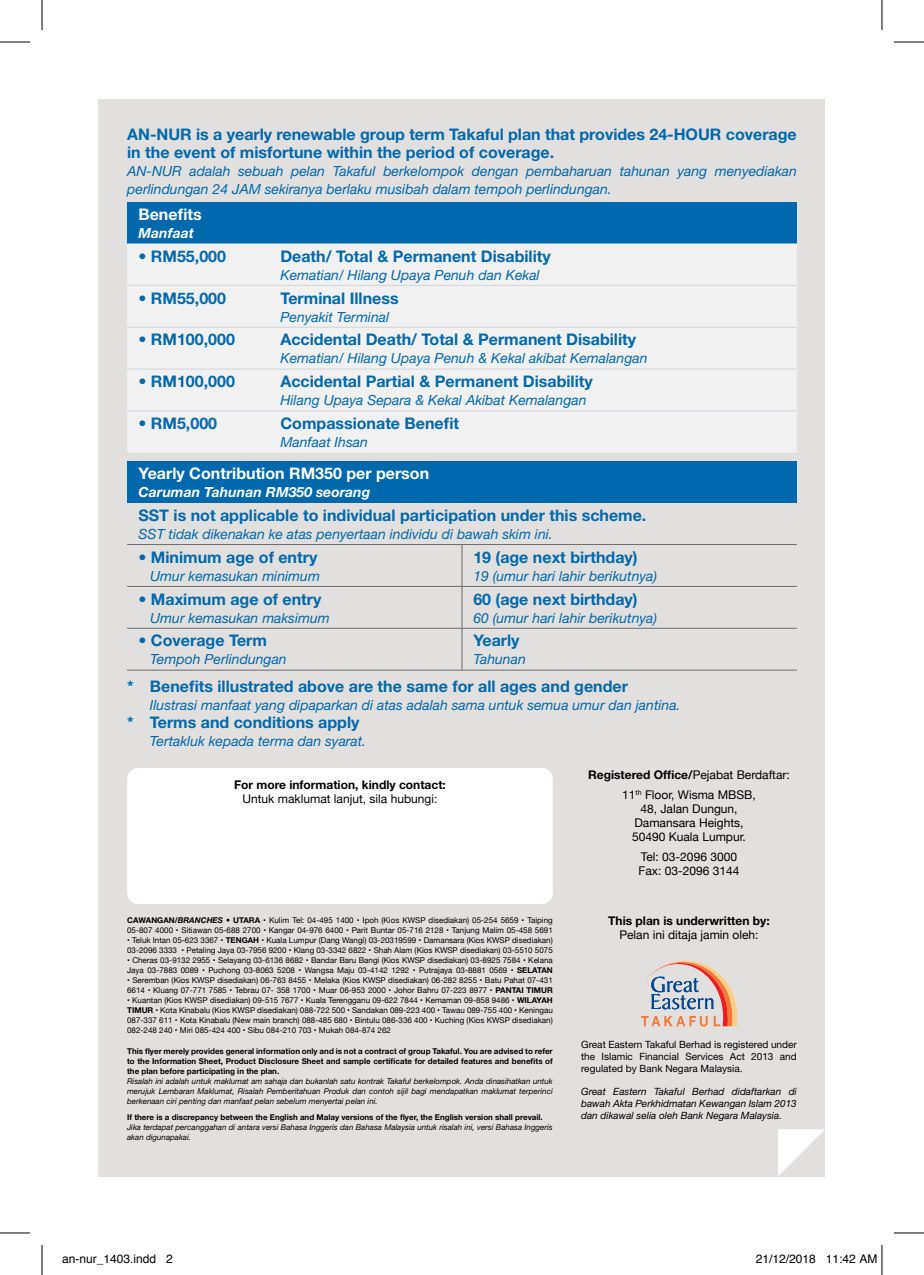
<style>
.page{position:relative;width:924px;height:1275px;background:#fff}
.page>*{position:absolute;margin:0;border:0;box-sizing:border-box;transform-origin:0 0}
.t1{font:700 16px/18px "Helvetica Neue";color:#0068ac}
.t2{font:700 16px "Helvetica Neue";color:#fff}
.t3{font:italic 14px/18px "Helvetica Neue";color:#0068ac}
.t4{font:italic 700 14px "Helvetica Neue";color:#fff}
.t5{font:12px/14px "Helvetica Neue";color:#000;text-align:center}
.t6{font:700 12px "Helvetica Neue";color:#000}
.t7{font:12px "Helvetica";color:#000}
.t8{font:italic 10px/12px "Helvetica Neue";color:#000;text-align:justify}
.t9{font:10px/12px "Helvetica Neue";color:#000;text-align:justify}
.t10{font:8px/10px "Helvetica Neue";color:#000}
.t11{font:italic 8px/10px "Helvetica Neue";color:#000;text-align:justify}
.t12{font:700 8px/10px "Helvetica Neue";color:#000;text-align:justify}
.s1{font-weight:700}
.s2{font-weight:700;font-style:italic}
</style>
<div class="page">
<div style="left:99px;top:99px;width:725px;height:1077px;background:#e2e0df"></div>
<svg style="left:778px;top:1129px;width:46px;height:47px"></svg>
<div style="left:127px;top:768px;width:425px;height:136px;background:#fff;border-radius:11px"></div>
<div style="left:127px;top:202px;width:669px;height:41px;background:#0068ac"></div>
<div style="left:127px;top:243px;width:669px;height:210px;background:#f1f1f2"></div>
<hr style="left:127px;top:285px;width:142px;height:1px;background:#d1d3d4">
<hr style="left:269px;top:285px;width:527px;height:1px;background:#d1d3d4">
<hr style="left:127px;top:327px;width:142px;height:1px;background:#d1d3d4">
<hr style="left:269px;top:327px;width:527px;height:1px;background:#d1d3d4">
<hr style="left:127px;top:368px;width:142px;height:1px;background:#d1d3d4">
<hr style="left:269px;top:368px;width:527px;height:1px;background:#d1d3d4">
<hr style="left:127px;top:410px;width:142px;height:1px;background:#d1d3d4">
<hr style="left:269px;top:410px;width:527px;height:1px;background:#d1d3d4">
<div style="left:127px;top:461px;width:669px;height:42px;background:#0068ac"></div>
<hr style="left:127px;top:544px;width:335px;height:1px;background:#6d6e71">
<hr style="left:462px;top:544px;width:334px;height:1px;background:#6d6e71">
<hr style="left:461px;top:545px;width:1px;height:41px;background:#6d6e71">
<hr style="left:127px;top:586px;width:335px;height:1px;background:#6d6e71">
<hr style="left:462px;top:586px;width:334px;height:1px;background:#6d6e71">
<hr style="left:461px;top:587px;width:1px;height:41px;background:#6d6e71">
<hr style="left:127px;top:628px;width:335px;height:1px;background:#6d6e71">
<hr style="left:462px;top:628px;width:334px;height:1px;background:#6d6e71">
<hr style="left:461px;top:629px;width:1px;height:40px;background:#6d6e71">
<hr style="left:127px;top:669px;width:335px;height:1px;background:#6d6e71">
<hr style="left:462px;top:669px;width:334px;height:1px;background:#6d6e71">
<svg style="left:641px;top:960px;width:96px;height:66px"></svg>
<hr style="left:0;top:42px;width:30px;height:1px;background:#000">
<hr style="left:893px;top:42px;width:30px;height:1px;background:#000">
<hr style="left:0;top:1232px;width:30px;height:1px;background:#000">
<hr style="left:893px;top:1232px;width:30px;height:1px;background:#000">
<hr style="left:42px;top:0;width:1px;height:30px;background:#000">
<hr style="left:42px;top:1245px;width:1px;height:30px;background:#000">
<hr style="left:881px;top:0;width:1px;height:30px;background:#000">
<hr style="left:881px;top:1245px;width:1px;height:30px;background:#000">
<h1 class="t1" style="left:127px;top:124px;width:670px">AN-NUR is a yearly renewable group term Takaful plan that provides 24-HOUR coverage in the event of misfortune within the period of coverage.</h1>
<h2 class="t3" style="left:127px;top:161px;width:670px">AN-NUR adalah sebuah pelan Takaful berkelompok dengan pembaharuan tahunan yang menyediakan perlindungan 24 JAM sekiranya berlaku musibah dalam tempoh perlindungan.</h2>
<h1 class="t2" style="left:138px;top:204px;width:65px">Benefits</h1>
<h2 class="t4" style="left:138px;top:224px;width:57px">Manfaat</h2>
<h1 class="t1" style="left:138px;top:247px;width:89px">• RM55,000</h1>
<h1 class="t1" style="left:280px;top:247px;width:272px">Death/ Total &amp; Permanent Disability</h1>
<h2 class="t3" style="left:280px;top:265px;width:261px">Kematian/ Hilang Upaya Penuh dan Kekal</h2>
<h1 class="t1" style="left:138px;top:288px;width:89px">• RM55,000</h1>
<h1 class="t1" style="left:280px;top:288px;width:120px">Terminal Illness</h1>
<h2 class="t3" style="left:280px;top:307px;width:110px">Penyakit Terminal</h2>
<h1 class="t1" style="left:138px;top:330px;width:98px">• RM100,000</h1>
<h1 class="t1" style="left:280px;top:330px;width:357px">Accidental Death/ Total &amp; Permanent Disability</h1>
<h2 class="t3" style="left:280px;top:349px;width:368px">Kematian/ Hilang Upaya Penuh &amp; Kekal akibat Kemalangan</h2>
<h1 class="t1" style="left:138px;top:372px;width:98px">• RM100,000</h1>
<h1 class="t1" style="left:280px;top:372px;width:314px">Accidental Partial &amp; Permanent Disability</h1>
<h2 class="t3" style="left:280px;top:391px;width:307px">Hilang Upaya Separa &amp; Kekal Akibat Kemalangan</h2>
<h1 class="t1" style="left:138px;top:414px;width:80px">• RM5,000</h1>
<h1 class="t1" style="left:280px;top:414px;width:180px">Compassionate Benefit</h1>
<h2 class="t3" style="left:280px;top:433px;width:89px">Manfaat Ihsan</h2>
<h1 class="t2" style="left:138px;top:463px;width:292px">Yearly Contribution RM350 per person</h1>
<h2 class="t4" style="left:138px;top:483px;width:233px">Caruman Tahunan RM350 seorang</h2>
<h1 class="t1" style="left:138px;top:506px;width:509px">SST is not applicable to individual participation under this scheme.</h1>
<h2 class="t3" style="left:138px;top:524px;width:415px">SST tidak dikenakan ke atas penyertaan individu di bawah skim ini.</h2>
<h1 class="t1" style="left:138px;top:547px;width:180px">• Minimum age of entry</h1>
<h2 class="t3" style="left:150px;top:566px;width:171px">Umur kemasukan minimum</h2>
<h1 class="t1" style="left:473px;top:547px;width:166px">19 (age next birthday)</h1>
<h2 class="t3" style="left:473px;top:566px;width:185px">19 (umur hari lahir berikutnya)</h2>
<h1 class="t1" style="left:138px;top:589px;width:184px">• Maximum age of entry</h1>
<h2 class="t3" style="left:150px;top:608px;width:181px">Umur kemasukan maksimum</h2>
<h1 class="t1" style="left:473px;top:589px;width:166px">60 (age next birthday)</h1>
<h2 class="t3" style="left:473px;top:608px;width:185px">60 (umur hari lahir berikutnya)</h2>
<h1 class="t1" style="left:138px;top:631px;width:130px">• Coverage Term</h1>
<h2 class="t3" style="left:150px;top:650px;width:138px">Tempoh Perlindungan</h2>
<h1 class="t1" style="left:473px;top:631px;width:48px">Yearly</h1>
<h2 class="t3" style="left:473px;top:650px;width:54px">Tahunan</h2>
<h1 class="t1" style="left:127px;top:677px;width:502px">* Benefits illustrated above are the same for all ages and gender</h1>
<h2 class="t3" style="left:150px;top:696px;width:532px">Ilustrasi manfaat yang dipaparkan di atas adalah sama untuk semua umur dan jantina.</h2>
<h1 class="t1" style="left:127px;top:713px;width:234px">* Terms and conditions apply</h1>
<h2 class="t3" style="left:150px;top:732px;width:218px">Tertakluk kepada terma dan syarat.</h2>
<h3 class="t6" style="left:234px;top:777px;width:213px">For more information, kindly contact:</h3>
<h3 class="t5" style="left:242px;top:792px;width:196px">Untuk maklumat lanjut, sila hubungi:</h3>
<p class="t10" style="left:127px;top:915px;width:427px"><span class="s1">CAWANGAN/</span><span class="s2">BRANCHES</span> <span class="s1">• UTARA</span> • Kulim Tel: 04-495 1400 • Ipoh (Kios KWSP disediakan) 05-254 5659 • Taiping<br>05-807 4000 • Sitiawan 05-688 2700 • Kangar 04-976 6400 • Parit Buntar 05-716 2128 • Tanjung Malim 05-458 5691</p>
<p class="t10" style="left:127px;top:935px;width:427px">• Teluk Intan 05-623 3367 • <span class="s1">TENGAH</span> • Kuala Lumpur (Dang Wangi) 03-20319599 • Damansara (Kios KWSP disediakan)<br>03-2096 3333 • Petaling Jaya 03-7956 9200 • Klang 03-3342 6822 • Shah Alam (Kios KWSP disediakan) 03-5510 5075</p>
<p class="t10" style="left:127px;top:955px;width:427px">• Cheras 03-9132 2955 • Selayang 03-6136 8682 • Bandar Baru Bangi (Kios KWSP disediakan) 03-8925 7584 • Kelana<br>Jaya 03-7883 0089 • Puchong 03-8063 5208 • Wangsa Maju 03-4142 1292 • Putrajaya 03-8881 0569 • <span class="s1">SELATAN</span></p>
<p class="t10" style="left:127px;top:975px;width:427px">• Seremban (Kios KWSP disediakan) 06-763 8455 • Melaka (Kios KWSP disediakan) 06-282 8255 • Batu Pahat 07-431<br>6614 • Kluang 07-771 7585 • Tebrau 07- 358 1700 • Muar 06-953 2000 • Johor Bahru 07-223 8977 • <span class="s1">PANTAI TIMUR</span></p>
<p class="t10" style="left:127px;top:995px;width:427px;text-align:justify">• Kuantan (Kios KWSP disediakan) 09-515 7677 • Kuala Terengganu 09-622 7844 • Kemaman 09-858 9486 • <span class="s1">WILAYAH TIMUR</span> • Kota Kinabalu (Kios KWSP disediakan) 088-722 500 • Sandakan 089-223 400 • Tawau 089-755 400 • Keningau 087-337 611 • Kota Kinabalu (New main branch) 088-485 680 • Bintulu 086-336 400 • Kuching (Kios KWSP disediakan)<br>082-248 240 • Miri 085-424 400 • Sibu 084-210 703 • Mukah 084-874 262</p>
<p class="t12" style="left:127px;top:1046px;width:427px">This flyer merely provides general information only and is not a contract of group Takaful. You are advised to refer to the Information Sheet, Product Disclosure Sheet and sample certificate for detailed features and benefits of the plan before participating in the plan.</p>
<p class="t11" style="left:127px;top:1076px;width:427px">Risalah ini adalah untuk maklumat am sahaja dan bukanlah satu kontrak Takaful berkelompok. Anda dinasihatkan untuk merujuk Lembaran Maklumat, Risalah Pemberitahuan Produk dan contoh sijil bagi mendapatkan maklumat terperinci berkenaan ciri penting dan manfaat pelan sebelum menyertai pelan ini.</p>
<p class="t12" style="left:127px;top:1112px;width:417px">If there is a discrepancy between the English and Malay versions of the flyer, the English version shall prevail.</p>
<p class="t11" style="left:127px;top:1122px;width:427px">Jika terdapat percanggahan di antara versi Bahasa Inggeris dan Bahasa Malaysia untuk risalah ini, versi Bahasa Inggeris akan digunapakai.</p>
<h3 class="t5" style="left:588px;top:766px;width:203px;line-height:19.6px"><span class="s1">Registered Office/</span>Pejabat Berdaftar:<br>11<sup>th</sup> Floor, Wisma MBSB,</h3>
<h3 class="t5" style="left:631px;top:802px;width:115px">48, Jalan Dungun,<br>Damansara Heights,<br>50490 Kuala Lumpur.</h3>
<h3 class="t5" style="left:638px;top:850px;width:102px;text-align:left">Tel: 03-2096 3000<br>Fax: 03-2096 3144</h3>
<h3 class="t6" style="left:608px;top:913px;width:163px">This plan is underwritten by:</h3>
<h3 class="t5" style="left:619px;top:928px;width:141px">Pelan ini ditaja jamin oleh:</h3>
<p class="t9" style="left:581px;top:1038px;width:217px">Great Eastern Takaful Berhad is registered under the Islamic Financial Services Act 2013 and regulated by Bank Negara Malaysia.</p>
<p class="t8" style="left:581px;top:1085px;width:217px">Great Eastern Takaful Berhad didaftarkan di bawah Akta Perkhidmatan Kewangan Islam 2013 dan dikawal selia oleh Bank Negara Malaysia.</p>
<h3 class="t7" style="left:62px;top:1249px;width:112px">an-nur_1403.indd 2</h3>
<h3 class="t7" style="left:755px;top:1249px;width:123px">21/12/2018 11:42 AM</h3>
</div>
